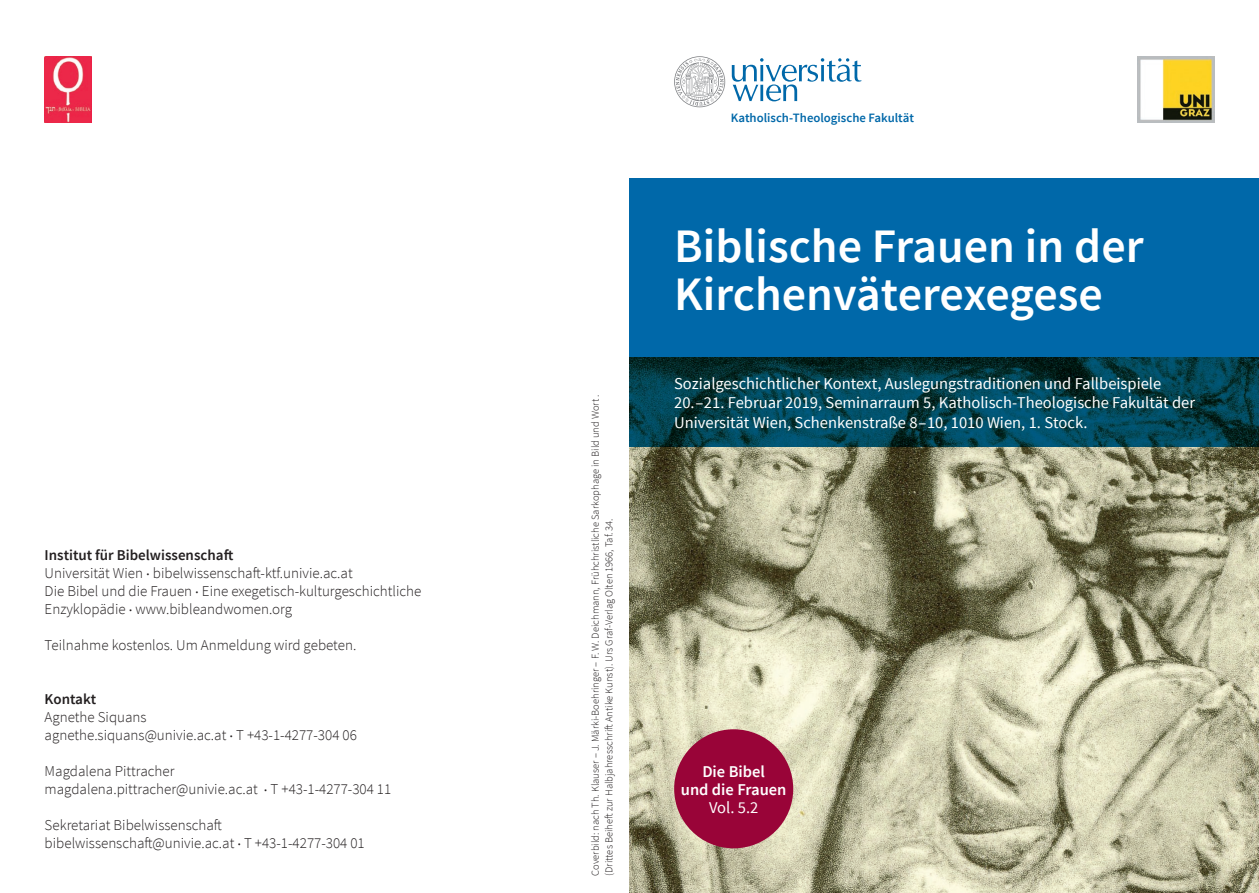
<style>
.page{position:relative;width:1259px;height:893px;background:#fff}
.page>*{position:absolute;margin:0;border:0;box-sizing:border-box;transform-origin:0 0}
.t1{font:600 48px/48px "Source Sans Pro";color:#fff}
.t2{font:16.5px/19.5px "Source Sans Pro";color:#fff}
.t3{font:600 16.5px/18px "Source Sans Pro";color:#fff;text-align:center}
.t4{font:300 15px/18px "Source Sans Pro";color:#231f20}
.t5{font:600 15px "Source Sans Pro";letter-spacing:-.005em;color:#231f20}
.t6{font:600 12.75px "Source Sans Pro";color:#0068a9}
.t7{font:300 10.5px/13.5px "Source Sans Pro";color:#231f20}
.s1{font-weight:600}
</style>
<div class="page">
<svg style="left:674px;top:56px;width:51px;height:51px"></svg>
<svg style="left:732px;top:58px;width:129px;height:43px"></svg>
<img style="left:629px;top:446px;width:630px;height:447px">
<div style="left:629px;top:179px;width:630px;height:178px;background:#0068a9"></div>
<svg style="left:629px;top:357px;width:630px;height:89px;background:#023f4c"></svg>
<div style="left:674px;top:729px;width:119px;height:119px;background:#990438;border-radius:50%"></div>
<img style="left:45px;top:56px;width:46px;height:66px">
<img style="left:1137px;top:56px;width:77px;height:66px">
<p class="t4" style="left:45px;top:546px;width:378px"><span class="s1">Institut für Bibelwissenschaft<br></span>Universität Wien <sup>.</sup> bibelwissenschaft-ktf.univie.ac.at<br>Die Bibel und die Frauen <sup>.</sup> Eine exegetisch-kulturgeschichtliche Enzyklopädie <sup>.</sup> www.bibleandwomen.org</p>
<p class="t4" style="left:45px;top:636px;width:313px">Teilnahme kostenlos. Um Anmeldung wird gebeten.</p>
<p class="t5" style="left:45px;top:690px;width:53px">Kontakt</p>
<p class="t4" style="left:45px;top:708px;width:314px">Agnethe Siquans<br>agnethe.siquans@univie.ac.at <sup>.</sup> T +43-1-4277-304 06</p>
<p class="t4" style="left:45px;top:762px;width:348px">Magdalena Pittracher magdalena.pittracher@univie.ac.at <sup>.</sup> T +43-1-4277-304 11</p>
<p class="t4" style="left:45px;top:816px;width:322px">Sekretariat Bibelwissenschaft bibelwissenschaft@univie.ac.at <sup>.</sup> T +43-1-4277-304 01</p>
<p class="t7" style="left:588px;top:876px;width:483px;rotate:-90deg">Coverbild: nach Th. Klauser – J. Märki-Boehringer – F. W. Deichmann, Frühchristliche Sarkophage in Bild und Wort . (Drittes Beiheft zur Halbjahresschrift Antike Kunst). Urs Graf-Verlag Olten 1966, Taf. 34.</p>
<p class="t6" style="left:731px;top:110px;width:185px">Katholisch-Theologische Fakultät</p>
<h1 class="t1" style="left:674px;top:221px;width:471px">Biblische Frauen in der<br>Kirchenväterexegese</h1>
<p class="t2" style="left:674px;top:373px;width:488px">Sozialgeschichtlicher Kontext, Auslegungstraditionen und Fallbeispiele</p>
<p class="t2" style="left:674px;top:392px;width:522px">20. – 21. Februar 2019, Seminarraum 5, Katholisch-Theologische Fakultät der<br>Universität Wien, Schenkenstraße 8 – 10, 1010 Wien, 1. Stock.</p>
<p class="t3" style="left:681px;top:762px;width:107px">Die Bibel<br>und die Frauen</p>
<p class="t2" style="left:709px;top:797px;width:51px">Vol. 5.2</p>
</div>
